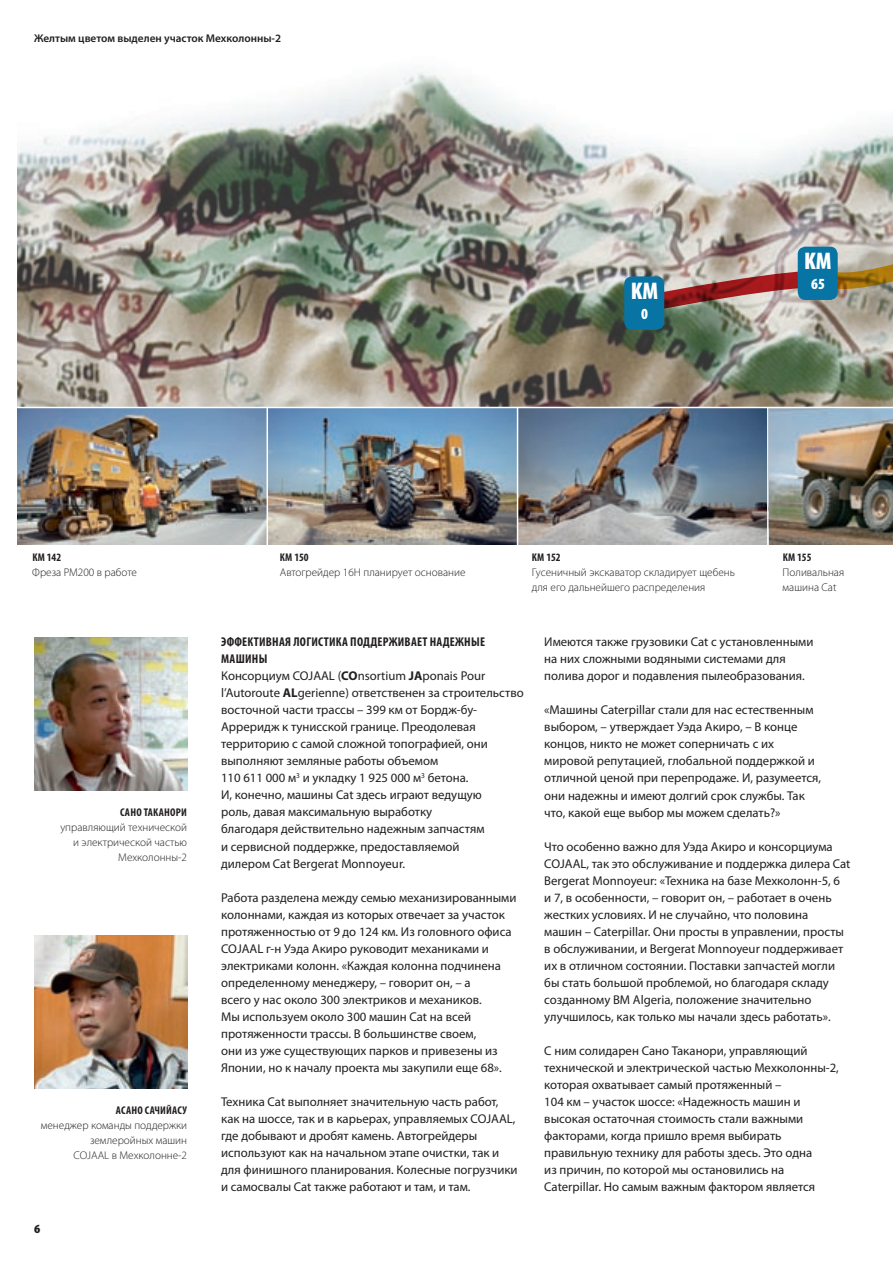
<style>
.page{position:relative;width:893px;height:1263px;background:#fff}
.page>*{position:absolute;margin:0;border:0;box-sizing:border-box;transform-origin:0 0}
.t1{font:900 condensed 24.15px "Myriad Pro";color:#fff}
.t2{font:900 condensed 15.6px "Myriad Pro";color:#fff}
.t3{font:12.75px/17px "Myriad Pro";color:#231f20}
.t4{font:900 condensed 12.6px "Myriad Pro";color:#231f20;scale:1.11 1}
.t5{font:300 11.25px/15px "Myriad Pro";color:#231f20}
.t6{font:700 condensed 11.25px "Myriad Pro";letter-spacing:.02em;color:#231f20}
.t7{font:600 11.25px "Myriad Pro";color:#231f20}
.s1{font-weight:700;font-stretch:condensed}
.s2{font-weight:700}
</style>
<div class="page">
<img style="left:17px;top:72px;width:876px;height:335px">
<img style="left:17px;top:408px;width:876px;height:136px">
<hr style="left:267px;top:407px;width:1px;height:139px;background:#fff">
<hr style="left:517px;top:407px;width:1px;height:139px;background:#fff">
<hr style="left:767px;top:407px;width:2px;height:139px;background:#fff">
<img style="left:647px;top:245px;width:246px;height:67px">
<div style="left:798px;top:247px;width:40px;height:53px;background:#0874a3;border-radius:8px"></div>
<img style="left:34px;top:935px;width:153px;height:154px">
<img style="left:34px;top:638px;width:153px;height:153px">
<div style="left:624px;top:276px;width:40px;height:54px;background:#0874a3;border-radius:8px"></div>
<p class="t7" style="left:34px;top:32px;width:249px">Желтым цветом выделен участок Мехколонны-2</p>
<h1 class="t1" style="left:631px;top:277px;width:29px">KM</h1>
<p class="t2" style="left:641px;top:305px;width:8px">0</p>
<h1 class="t1" style="left:804px;top:248px;width:29px">KM</h1>
<p class="t2" style="left:811px;top:275px;width:15px">65</p>
<p class="t6" style="left:32px;top:551px;width:30px">КМ 142</p>
<p class="t5" style="left:32px;top:565px;width:106px">Фреза РМ200 в работе</p>
<p class="t6" style="left:120px;top:806px;width:68px">САНО ТАКАНОРИ</p>
<p class="t5" style="left:60px;top:820px;width:128px;text-align:right">управляющий технической и электрической частью<br>Мехколонны-2</p>
<p class="t6" style="left:116px;top:1104px;width:73px">АСАНО САЧИЙАСУ</p>
<p class="t5" style="left:41px;top:1118px;width:148px;text-align:right">менеджер команды поддержки землеройных машин<br>COJAAL в Мехколонне-2</p>
<p class="t4" style="left:34px;top:1222px;width:7px">6</p>
<p class="t6" style="left:280px;top:551px;width:30px">КМ 150</p>
<p class="t5" style="left:280px;top:565px;width:187px">Автогрейдер 16Н планирует основание</p>
<p class="t6" style="left:532px;top:551px;width:30px">КМ 152</p>
<p class="t5" style="left:532px;top:565px;width:205px">Гусеничный экскаватор складирует щебень для его дальнейшего распределения</p>
<p class="t6" style="left:783px;top:551px;width:30px">КМ 155</p>
<p class="t5" style="left:783px;top:565px;width:63px">Поливальная машина Cat</p>
<p class="t3" style="left:221px;top:634px;width:304px"><span class="s1">ЭФФЕКТИВНАЯ ЛОГИСТИКА ПОДДЕРЖИВАЕТ НАДЕЖНЫЕ МАШИНЫ<br></span>Консорциум COJAAL (<span class="s2">СО</span>nsortium <span class="s2">JA</span>ponais Pour l’Autoroute <span class="s2">AL</span>gerienne) ответственен за строительство восточной части трассы – 399 км от Бордж-бу-Арреридж к тунисской границе. Преодолевая территорию с самой сложной топографией, они выполняют земляные работы объемом<br>110 611 000 м<sup>3</sup> и укладку 1 925 000 м<sup>3</sup> бетона.<br>И, конечно, машины Cat здесь играют ведущую<br>роль, давая максимальную выработку<br>благодаря действительно надежным запчастям<br>и сервисной поддержке, предоставляемой<br>дилером Cat Bergerat Monnoyeur.</p>
<p class="t3" style="left:221px;top:889px;width:297px">Работа разделена между семью механизированными колоннами, каждая из которых отвечает за участок протяженностью от 9 до 124 км. Из головного офиса COJAAL г-н Уэда Акиро руководит механиками и электриками колонн. «Каждая колонна подчинена определенному менеджеру, – говорит он, – а<br>всего у нас около 300 электриков и механиков.<br>Мы используем около 300 машин Cat на всей протяженности трассы. В большинстве своем,<br>они из уже существующих парков и привезены из Японии, но к началу проекта мы закупили еще 68».</p>
<p class="t3" style="left:221px;top:1093px;width:298px">Техника Cat выполняет значительную часть работ, как на шоссе, так и в карьерах, управляемых COJAAL, где добывают и дробят камень. Автогрейдеры используют как на начальном этапе очистки, так и для финишного планирования. Колесные погрузчики и самосвалы Cat также работают и там, и там.</p>
<p class="t3" style="left:544px;top:634px;width:271px">Имеются также грузовики Cat с установленными на них сложными водяными системами для полива дорог и подавления пылеобразования.</p>
<p class="t3" style="left:544px;top:702px;width:278px">«Машины Caterpillar стали для нас естественным выбором, – утверждает Уэда Акиро, – В конце концов, никто не может соперничать с их мировой репутацией, глобальной поддержкой и отличной ценой при перепродаже. И, разумеется, они надежны и имеют долгий срок службы. Так что, какой еще выбор мы можем сделать?»</p>
<p class="t3" style="left:544px;top:838px;width:308px">Что особенно важно для Уэда Акиро и консорциума COJAAL, так это обслуживание и поддержка дилера Cat Bergerat Monnoyeur: «Техника на базе Мехколонн-5, 6<br>и 7, в особенности, – говорит он, – работает в очень жестких условиях. И не случайно, что половина<br>машин – Caterpillar. Они просты в управлении, просты в обслуживании, и Bergerat Monnoyeur поддерживает их в отличном состоянии. Поставки запчастей могли бы стать большой проблемой, но благодаря складу созданному BM Algeria, положение значительно улучшилось, как только мы начали здесь работать».</p>
<p class="t3" style="left:544px;top:1042px;width:296px">С ним солидарен Сано Таканори, управляющий технической и электрической частью Мехколонны-2, которая охватывает самый протяженный –<br>104 км – участок шоссе: «Надежность машин и высокая остаточная стоимость стали важными факторами, когда пришло время выбирать правильную технику для работы здесь. Это одна<br>из причин, по которой мы остановились на Caterpillar. Но самым важным фактором является</p>
</div>
